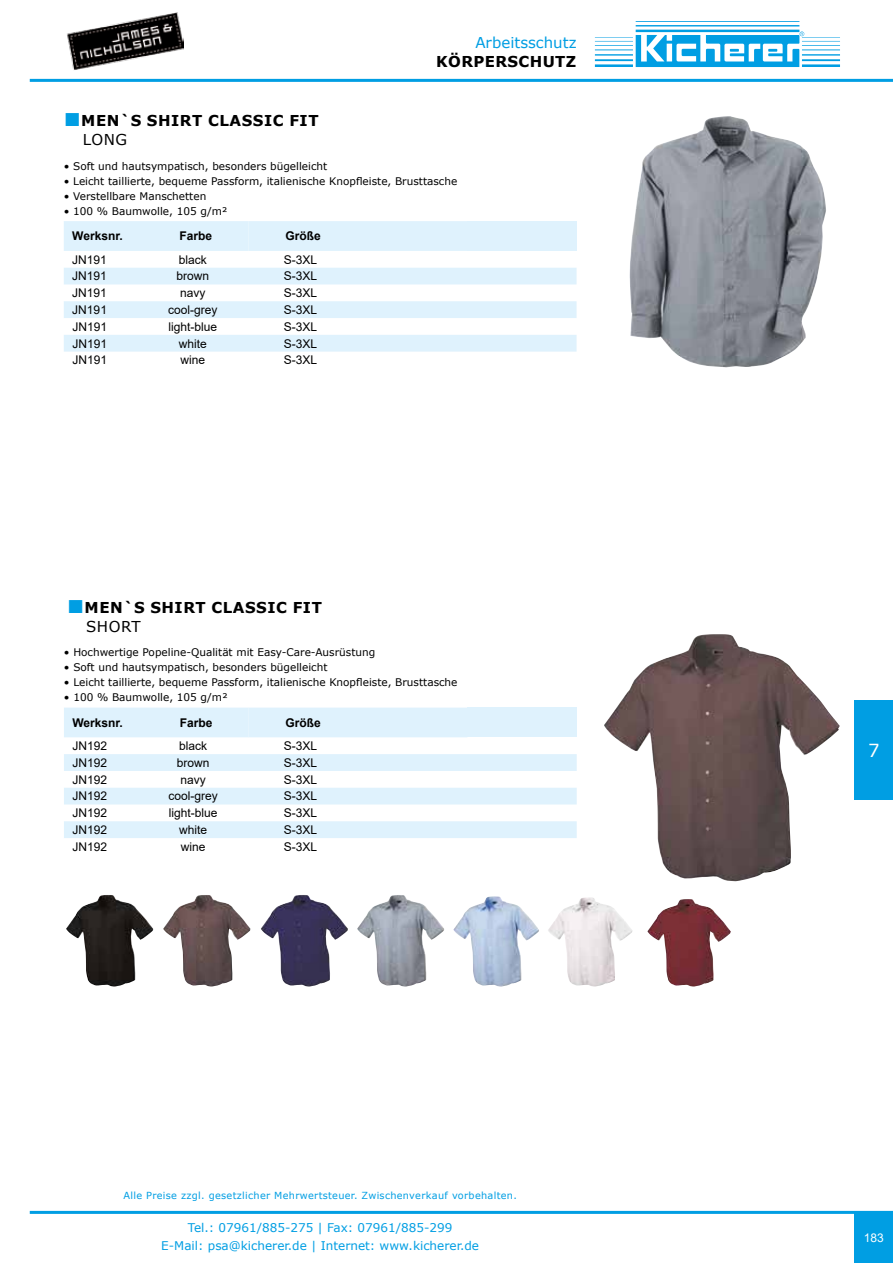
<style>
.page{position:relative;width:893px;height:1263px;background:#fff}
.page>*{position:absolute;margin:0;border:0;box-sizing:border-box;transform-origin:0 0}
.t1{font:18px "Verdana";color:#fff}
.t2{font:700 15px/19.4px "Verdana";letter-spacing:.035em;color:#000}
.t3{font:15px "Verdana";color:#009ee3}
.t4{font:12px "Arial";color:#000}
.t5{font:12px/18px "Verdana";color:#009ee3;text-align:center}
.t6{font:700 12px "Arial";color:#000}
.t7{font:12px "Arial";color:#fff}
.t8{font:10.5px "Verdana";color:#000}
.t9{font:9.75px "Verdana";letter-spacing:.03em;color:#009ee3}
.s1{font-family:"Times New Roman";font-weight:400;font-size:28.5px;color:#009ee3}
.s2{font-weight:400}
</style>
<div class="page">
<hr style="left:30px;top:79px;width:863px;height:3px;background:#009ee3">
<hr style="left:30px;top:1211px;width:863px;height:3px;background:#009ee3">
<div style="left:854px;top:1211px;width:39px;height:52px;background:#009ee3"></div>
<svg style="left:595px;top:21px;width:245px;height:46px"></svg>
<div style="left:855px;top:701px;width:38px;height:99px;background:#009ee3"></div>
<img style="left:67px;top:12px;width:117px;height:58px">
<div style="left:64px;top:221px;width:403px;height:30px;background:#dff2fd"></div>
<div style="left:467px;top:221px;width:110px;height:30px;background:#dff2fd"></div>
<svg style="left:64px;top:268px;width:513px;height:84px"></svg>
<img style="left:630px;top:116px;width:196px;height:252px">
<div style="left:64px;top:708px;width:403px;height:29px;background:#dff2fd"></div>
<div style="left:467px;top:708px;width:110px;height:29px;background:#dff2fd"></div>
<svg style="left:64px;top:754px;width:513px;height:84px"></svg>
<img style="left:604px;top:634px;width:236px;height:247px">
<img style="left:66px;top:895px;width:88px;height:91px">
<img style="left:163px;top:895px;width:88px;height:91px">
<img style="left:357px;top:895px;width:88px;height:91px">
<img style="left:453px;top:896px;width:86px;height:90px">
<img style="left:261px;top:895px;width:87px;height:91px">
<img style="left:548px;top:897px;width:85px;height:89px">
<img style="left:647px;top:899px;width:84px;height:87px">
<h2 class="t3" style="left:475px;top:32px;width:103px">Arbeitsschutz</h2>
<h2 class="t2" style="left:83px;top:111px;width:237px;text-indent:-19px"><span class="s1">■</span>MEN`S SHIRT CLASSIC FIT<br><span class="s2">LONG</span></h2>
<h2 class="t2" style="left:436px;top:52px;width:142px">KÖRPERSCHUTZ</h2>
<p class="t8" style="left:64px;top:159px;width:265px">• Soft und hautsympatisch, besonders bügelleicht</p>
<p class="t8" style="left:64px;top:174px;width:395px">• Leicht taillierte, bequeme Passform, italienische Knopfleiste, Brusttasche</p>
<p class="t8" style="left:64px;top:189px;width:144px">• Verstellbare Manschetten</p>
<p class="t8" style="left:64px;top:204px;width:165px">• 100 % Baumwolle, 105 g/m²</p>
<p class="t6" style="left:72px;top:228px;width:52px">Werksnr.</p>
<p class="t6" style="left:179px;top:228px;width:34px">Farbe</p>
<p class="t6" style="left:285px;top:228px;width:37px">Größe</p>
<p class="t4" style="left:72px;top:251px;width:36px">JN191</p>
<p class="t4" style="left:179px;top:251px;width:30px">black</p>
<p class="t4" style="left:284px;top:251px;width:35px">S-3XL</p>
<p class="t4" style="left:72px;top:268px;width:36px">JN191</p>
<p class="t4" style="left:177px;top:268px;width:34px">brown</p>
<p class="t4" style="left:284px;top:268px;width:35px">S-3XL</p>
<p class="t4" style="left:72px;top:285px;width:36px">JN191</p>
<p class="t4" style="left:180px;top:285px;width:27px">navy</p>
<p class="t4" style="left:284px;top:285px;width:35px">S-3XL</p>
<p class="t4" style="left:72px;top:302px;width:36px">JN191</p>
<p class="t4" style="left:168px;top:302px;width:51px">cool-grey</p>
<p class="t4" style="left:284px;top:302px;width:35px">S-3XL</p>
<p class="t4" style="left:72px;top:318px;width:36px">JN191</p>
<p class="t4" style="left:169px;top:318px;width:50px">light-blue</p>
<p class="t4" style="left:284px;top:318px;width:35px">S-3XL</p>
<p class="t4" style="left:72px;top:335px;width:36px">JN191</p>
<p class="t4" style="left:179px;top:335px;width:30px">white</p>
<p class="t4" style="left:284px;top:335px;width:35px">S-3XL</p>
<p class="t4" style="left:72px;top:352px;width:36px">JN191</p>
<p class="t4" style="left:181px;top:352px;width:26px">wine</p>
<p class="t4" style="left:284px;top:352px;width:35px">S-3XL</p>
<h2 class="t2" style="left:86px;top:597px;width:237px;text-indent:-19px"><span class="s1">■</span>MEN`S SHIRT CLASSIC FIT<br><span class="s2">SHORT</span></h2>
<p class="t8" style="left:64px;top:645px;width:313px">• Hochwertige Popeline-Qualität mit Easy-Care-Ausrüstung</p>
<p class="t8" style="left:64px;top:660px;width:265px">• Soft und hautsympatisch, besonders bügelleicht</p>
<p class="t8" style="left:64px;top:675px;width:395px">• Leicht taillierte, bequeme Passform, italienische Knopfleiste, Brusttasche</p>
<p class="t8" style="left:64px;top:690px;width:165px">• 100 % Baumwolle, 105 g/m²</p>
<p class="t6" style="left:72px;top:714px;width:52px">Werksnr.</p>
<p class="t6" style="left:180px;top:714px;width:34px">Farbe</p>
<p class="t6" style="left:286px;top:714px;width:37px">Größe</p>
<p class="t4" style="left:72px;top:738px;width:36px">JN192</p>
<p class="t4" style="left:179px;top:738px;width:30px">black</p>
<p class="t4" style="left:284px;top:738px;width:35px">S-3XL</p>
<p class="t4" style="left:72px;top:754px;width:36px">JN192</p>
<p class="t4" style="left:177px;top:754px;width:34px">brown</p>
<p class="t4" style="left:284px;top:754px;width:35px">S-3XL</p>
<p class="t4" style="left:72px;top:771px;width:36px">JN192</p>
<p class="t4" style="left:180px;top:771px;width:27px">navy</p>
<p class="t4" style="left:284px;top:771px;width:35px">S-3XL</p>
<p class="t4" style="left:72px;top:788px;width:36px">JN192</p>
<p class="t4" style="left:168px;top:788px;width:51px">cool-grey</p>
<p class="t4" style="left:284px;top:788px;width:35px">S-3XL</p>
<p class="t4" style="left:73px;top:805px;width:36px">JN192</p>
<p class="t4" style="left:169px;top:805px;width:50px">light-blue</p>
<p class="t4" style="left:284px;top:805px;width:35px">S-3XL</p>
<p class="t4" style="left:73px;top:821px;width:36px">JN192</p>
<p class="t4" style="left:179px;top:821px;width:30px">white</p>
<p class="t4" style="left:284px;top:821px;width:35px">S-3XL</p>
<p class="t4" style="left:73px;top:838px;width:36px">JN192</p>
<p class="t4" style="left:181px;top:838px;width:26px">wine</p>
<p class="t4" style="left:284px;top:838px;width:35px">S-3XL</p>
<p class="t9" style="left:123px;top:1189px;width:395px">Alle Preise zzgl. gesetzlicher Mehrwertsteuer. Zwischenverkauf vorbehalten.</p>
<p class="t5" style="left:161px;top:1219px;width:319px">Tel.: 07961/885-275 | Fax: 07961/885-299<br>E-Mail: psa@kicherer.de | Internet: www.kicherer.de</p>
<h1 class="t1" style="left:868px;top:738px;width:13px">7</h1>
<p class="t7" style="left:864px;top:1230px;width:22px">183</p>
</div>
